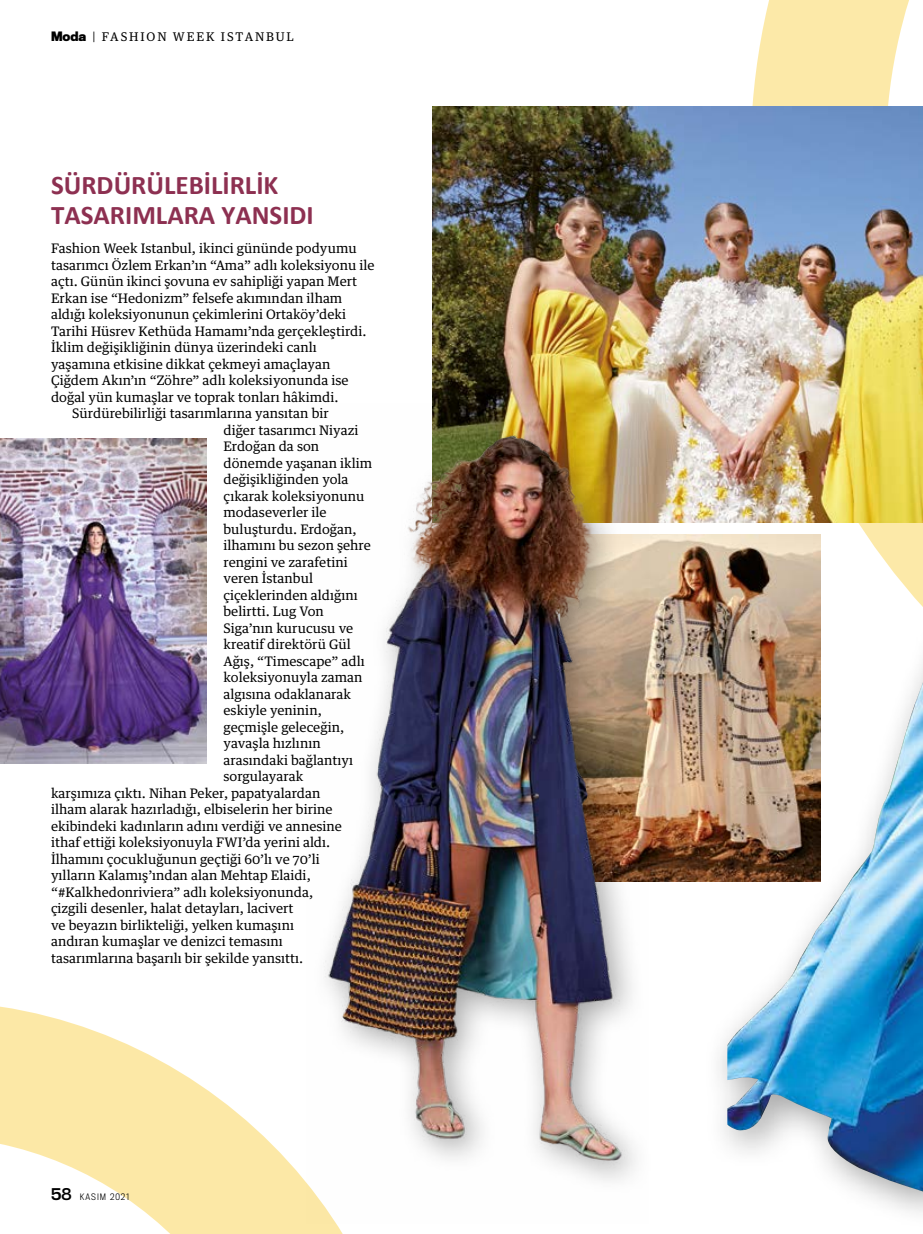
<style>
.page{position:relative;width:923px;height:1234px;background:#fff}
.page>*{position:absolute;margin:0;border:0;box-sizing:border-box;transform-origin:0 0}
.t1{font:700 27px/30px "Calibri";color:#8d3051}
.t2{font:13.2px "Guardian Text Egyp";color:#000}
.t3{font:12px "Guardian Text Egyp";letter-spacing:.155em;color:#000}
.t4{font:300 8.25px "Titling Gothic FB Narrow";letter-spacing:.12em;color:#000}
.s1{font-family:"Titling Gothic FB Narrow";font-weight:700}
.s2{font-family:"Titling Gothic FB Normal Standard";font-weight:400;font-size:15px}
</style>
<div class="page">
<svg style="left:0;top:1006px;width:342px;height:227px"></svg>
<img style="left:654px;top:534px;width:49px;height:347px">
<img style="left:0;top:438px;width:206px;height:324px">
<img style="left:432px;top:106px;width:271px;height:416px">
<img style="left:306px;top:403px;width:342px;height:819px">
<div style="left:703px;top:16px;width:220px;height:1217px;background:#000;opacity:.38"></div>
<img style="left:727px;top:682px;width:196px;height:509px">
<p class="t3" style="left:51px;top:27px;width:244px"><span class="s1">Moda</span> | FASHION WEEK ISTANBUL</p>
<h1 class="t1" style="left:51px;top:172px;width:264px">SÜRDÜRÜLEBİLİRLİK<br>TASARIMLARA YANSIDI</h1>
<p class="t2" style="left:51px;top:237px;width:307px">Fashion Week Istanbul, ikinci gününde podyumu</p>
<p class="t2" style="left:51px;top:254px;width:325px">tasarımcı Özlem Erkan’ın “Ama” adlı koleksiyonu ile</p>
<p class="t2" style="left:51px;top:270px;width:308px">açtı. Günün ikinci şovuna ev sahipliği yapan Mert</p>
<p class="t2" style="left:51px;top:287px;width:293px">Erkan ise “Hedonizm” felsefe akımından ilham</p>
<p class="t2" style="left:51px;top:303px;width:296px">aldığı koleksiyonunun çekimlerini Ortaköy’deki</p>
<p class="t2" style="left:51px;top:320px;width:317px">Tarihi Hüsrev Kethüda Hamamı’nda gerçekleştirdi.</p>
<p class="t2" style="left:51px;top:336px;width:267px">İklim değişikliğinin dünya üzerindeki canlı</p>
<p class="t2" style="left:51px;top:353px;width:281px">yaşamına etkisine dikkat çekmeyi amaçlayan</p>
<p class="t2" style="left:51px;top:369px;width:299px">Çiğdem Akın’ın “Zöhre” adlı koleksiyonunda ise</p>
<p class="t2" style="left:51px;top:386px;width:289px">doğal yün kumaşlar ve toprak tonları hâkimdi.</p>
<p class="t2" style="left:72px;top:402px;width:258px">Sürdürebilirliği tasarımlarına yansıtan bir</p>
<p class="t2" style="left:223px;top:419px;width:137px">diğer tasarımcı Niyazi</p>
<p class="t2" style="left:223px;top:435px;width:97px">Erdoğan da son</p>
<p class="t2" style="left:223px;top:452px;width:150px">dönemde yaşanan iklim</p>
<p class="t2" style="left:223px;top:468px;width:126px">değişikliğinden yola</p>
<p class="t2" style="left:223px;top:485px;width:142px">çıkarak koleksiyonunu</p>
<p class="t2" style="left:223px;top:501px;width:105px">modaseverler ile</p>
<p class="t2" style="left:223px;top:518px;width:135px">buluşturdu. Erdoğan,</p>
<p class="t2" style="left:223px;top:534px;width:149px">ilhamını bu sezon şehre</p>
<p class="t2" style="left:223px;top:551px;width:126px">rengini ve zarafetini</p>
<p class="t2" style="left:223px;top:567px;width:91px">veren İstanbul</p>
<p class="t2" style="left:223px;top:584px;width:136px">çiçeklerinden aldığını</p>
<p class="t2" style="left:223px;top:600px;width:102px">belirtti. Lug Von</p>
<p class="t2" style="left:223px;top:617px;width:131px">Siga’nın kurucusu ve</p>
<p class="t2" style="left:223px;top:633px;width:129px">kreatif direktörü Gül</p>
<p class="t2" style="left:223px;top:649px;width:143px">Ağış, “Timescape” adlı</p>
<p class="t2" style="left:223px;top:666px;width:141px">koleksiyonuyla zaman</p>
<p class="t2" style="left:223px;top:682px;width:129px">algısına odaklanarak</p>
<p class="t2" style="left:223px;top:699px;width:100px">eskiyle yeninin,</p>
<p class="t2" style="left:223px;top:715px;width:122px">geçmişle geleceğin,</p>
<p class="t2" style="left:223px;top:732px;width:99px">yavaşla hızlının</p>
<p class="t2" style="left:223px;top:748px;width:131px">arasındaki bağlantıyı</p>
<p class="t2" style="left:223px;top:765px;width:81px">sorgulayarak</p>
<p class="t2" style="left:51px;top:781px;width:271px">karşımıza çıktı. Nihan Peker, papatyalardan</p>
<p class="t2" style="left:51px;top:798px;width:283px">ilham alarak hazırladığı, elbiselerin her birine</p>
<p class="t2" style="left:51px;top:814px;width:292px">ekibindeki kadınların adını verdiği ve annesine</p>
<p class="t2" style="left:51px;top:831px;width:281px">ithaf ettiği koleksiyonuyla FWI’da yerini aldı.</p>
<p class="t2" style="left:51px;top:847px;width:270px">İlhamını çocukluğunun geçtiği 60’lı ve 70’li</p>
<p class="t2" style="left:51px;top:864px;width:261px">yılların Kalamış’ından alan Mehtap Elaidi,</p>
<p class="t2" style="left:51px;top:880px;width:264px">“#Kalkhedonriviera” adlı koleksiyonunda,</p>
<p class="t2" style="left:51px;top:897px;width:244px">çizgili desenler, halat detayları, lacivert</p>
<p class="t2" style="left:51px;top:913px;width:244px">ve beyazın birlikteliği, yelken kumaşını</p>
<p class="t2" style="left:51px;top:930px;width:233px">andıran kumaşlar ve denizci temasını</p>
<p class="t2" style="left:51px;top:946px;width:254px">tasarımlarına başarılı bir şekilde yansıttı.</p>
<p class="t4" style="left:51px;top:1191px;width:80px"><span class="s2">58</span> KASIM 2021</p>
</div>
